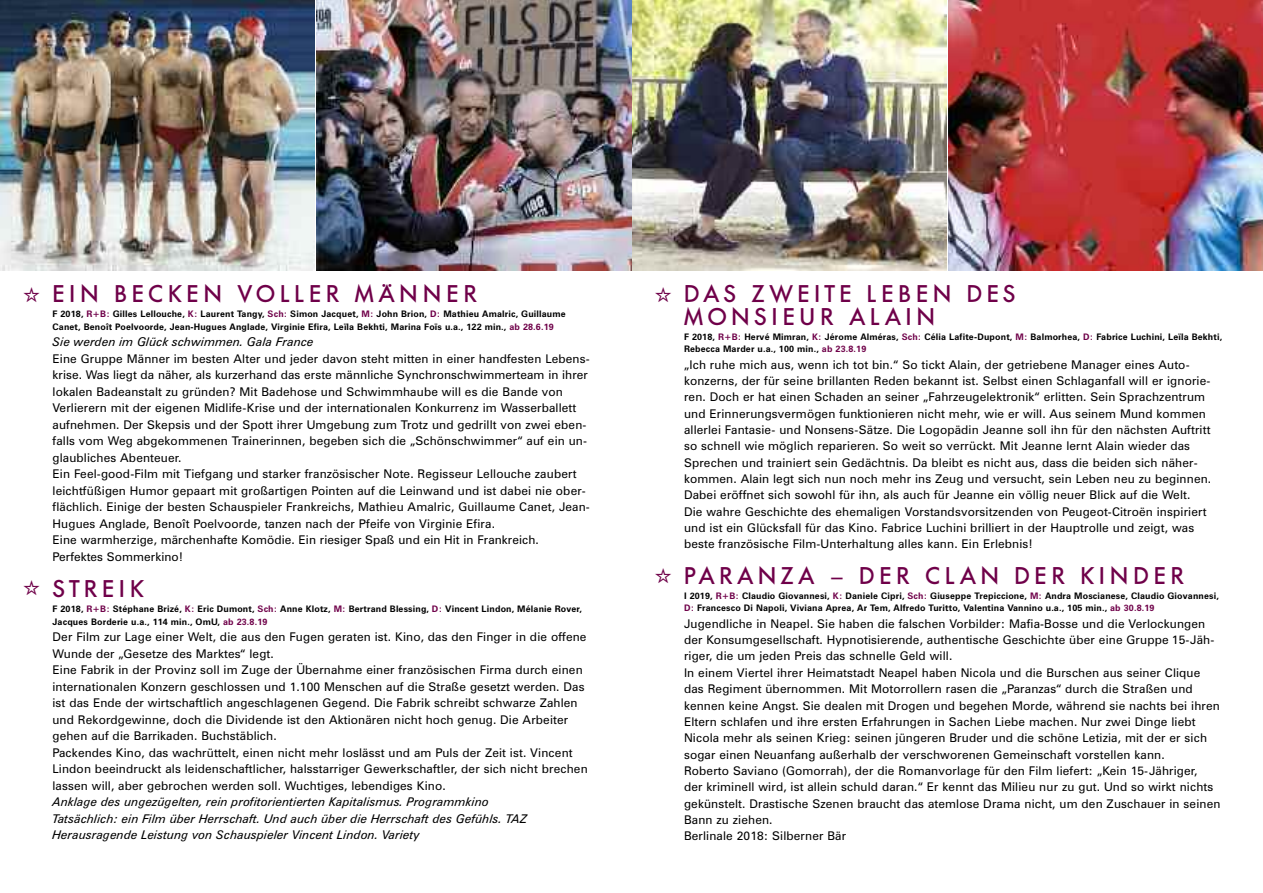
<style>
.page{position:relative;width:1263px;height:893px;background:#fff}
.page>*{position:absolute;margin:0;border:0;box-sizing:border-box;transform-origin:0 0}
.t1{font:500 24px/22.5px "Futura BQ";letter-spacing:.17em;color:#6f0049}
.t2{font:500 24px "Futura BQ";letter-spacing:.19em;color:#6f0049}
.t3{font:12px/16.4px "Zurich BT";letter-spacing:.01em;color:#000}
.t4{font:italic 12px/16.5px "Zurich BT";color:#000}
.t5{font:700 9px/12.6px "Zurich BT";letter-spacing:.015em;color:#000}
.s1{color:#6f0049}
</style>
<div class="page">
<img style="left:317px;top:0;width:629px;height:270px">
<img style="left:948px;top:0;width:315px;height:270px">
<img style="left:0;top:0;width:315px;height:270px">
<h1 class="t2" style="left:53px;top:280px;width:426px">EIN BECKEN VOLLER MÄNNER</h1>
<p class="t5" style="left:53px;top:308px;width:515px">F 2018, <span class="s1">R+B:</span> Gilles Lellouche, <span class="s1">K:</span> Laurent Tangy, <span class="s1">Sch:</span> Simon Jacquet, <span class="s1">M:</span> John Brion, <span class="s1">D:</span> Mathieu Amalric, Guillaume<br>Canet, Benoît Poelvoorde, Jean-Hugues Anglade, Virginie Efira, Leïla Bekhti, Marina Foïs u.a., 122 min., <span class="s1">ab 28.6.19</span></p>
<p class="t4" style="left:53px;top:335px;width:263px">Sie werden im Glück schwimmen. Gala France</p>
<p class="t3" style="left:53px;top:351px;width:539px">Eine Gruppe Männer im besten Alter und jeder davon steht mitten in einer handfesten Lebens&shy;krise. Was liegt da näher, als kurzerhand das erste männliche Synchronschwimmerteam in ihrer lokalen Badeanstalt zu gründen? Mit Badehose und Schwimmhaube will es die Bande von Verlierern mit der eigenen Midlife-Krise und der internationalen Konkurrenz im Wasserballett aufnehmen. Der Skepsis und der Spott ihrer Umgebung zum Trotz und gedrillt von zwei eben&shy;falls vom Weg abgekommenen Trainerinnen, begeben sich die „Schönschwimmer“ auf ein un&shy;glaubliches Abenteuer.<br>Ein Feel-good-Film mit Tiefgang und starker französischer Note. Regisseur Lellouche zaubert leichtfüßigen Humor gepaart mit großartigen Pointen auf die Leinwand und ist dabei nie ober&shy;flächlich. Einige der besten Schauspieler Frankreichs, Mathieu Amalric, Guillaume Canet, Jean-Hugues Anglade, Benoît Poelvoorde, tanzen nach der Pfeife von Virginie Efira.<br>Eine warmherzige, märchenhafte Komödie. Ein riesiger Spaß und ein Hit in Frankreich.<br>Perfektes Sommerkino!</p>
<h1 class="t1" style="left:53px;top:577px;width:93px">STREIK</h1>
<p class="t5" style="left:53px;top:603px;width:531px">F 2018, <span class="s1">R+B:</span> Stéphane Brizé, <span class="s1">K:</span> Eric Dumont, <span class="s1">Sch:</span> Anne Klotz, <span class="s1">M:</span> Bertrand Blessing, <span class="s1">D:</span> Vincent Lindon, Mélanie Rover,<br>Jacques Borderie u.a., 114 min., OmU, <span class="s1">ab 23.8.19</span></p>
<p class="t3" style="left:52px;top:630px;width:537px">Der Film zur Lage einer Welt, die aus den Fugen geraten ist. Kino, das den Finger in die offene Wunde der „Gesetze des Marktes“ legt.<br>Eine Fabrik in der Provinz soll im Zuge der Übernahme einer französischen Firma durch einen internationalen Konzern geschlossen und 1.100 Menschen auf die Straße gesetzt werden. Das ist das Ende der wirtschaftlich angeschlagenen Gegend. Die Fabrik schreibt schwarze Zahlen und Rekordgewinne, doch die Dividende ist den Aktionären nicht hoch genug. Die Arbeiter gehen auf die Barrikaden. Buchstäblich.<br>Packendes Kino, das wachrüttelt, einen nicht mehr loslässt und am Puls der Zeit ist. Vincent Lindon beeindruckt als leidenschaftlicher, halsstarriger Gewerkschaftler, der sich nicht brechen lassen will, aber gebrochen werden soll. Wuchtiges, lebendiges Kino.</p>
<p class="t4" style="left:52px;top:795px;width:477px">Anklage des ungezügelten, rein profitorientierten Kapitalismus. Programmkino<br>Tatsächlich: ein Film über Herrschaft. Und auch über die Herrschaft des Gefühls. TAZ<br>Herausragende Leistung von Schauspieler Vincent Lindon. Variety</p>
<h1 class="t1" style="left:684px;top:283px;width:333px">DAS ZWEITE LEBEN DES<br>MONSIEUR ALAIN</h1>
<p class="t5" style="left:684px;top:331px;width:540px">F 2018, <span class="s1">R+B:</span> Hervé Mimran, <span class="s1">K:</span> Jérome Alméras, <span class="s1">Sch:</span> Célia Lafite-Dupont, <span class="s1">M:</span> Balmorhea, <span class="s1">D:</span> Fabrice Luchini, Leïla Bekhti,<br>Rebecca Marder u.a., 100 min., <span class="s1">ab 23.8.19</span></p>
<p class="t3" style="left:684px;top:357px;width:529px">„Ich ruhe mich aus, wenn ich tot bin.“ So tickt Alain, der getriebene Manager eines Auto&shy;konzerns, der für seine brillanten Reden bekannt ist. Selbst einen Schlaganfall will er ignorie&shy;ren. Doch er hat einen Schaden an seiner „Fahrzeugelektronik“ erlitten. Sein Sprachzentrum und Erinnerungsvermögen funktionieren nicht mehr, wie er will. Aus seinem Mund kommen allerlei Fantasie- und Nonsens-Sätze. Die Logopädin Jeanne soll ihn für den nächsten Auftritt so schnell wie möglich reparieren. So weit so verrückt. Mit Jeanne lernt Alain wieder das Sprechen und trainiert sein Gedächtnis. Da bleibt es nicht aus, dass die beiden sich näher&shy;kommen. Alain legt sich nun noch mehr ins Zeug und versucht, sein Leben neu zu beginnen.<br>Dabei eröffnet sich sowohl für ihn, als auch für Jeanne ein völlig neuer Blick auf die Welt.<br>Die wahre Geschichte des ehemaligen Vorstandsvorsitzenden von Peugeot-Citroën inspiriert und ist ein Glücksfall für das Kino. Fabrice Luchini brilliert in der Hauptrolle und zeigt, was beste französische Film-Unterhaltung alles kann. Ein Erlebnis!</p>
<h1 class="t1" style="left:684px;top:565px;width:502px">PARANZA – DER CLAN DER KINDER</h1>
<p class="t5" style="left:684px;top:590px;width:536px">I 2019, <span class="s1">R+B:</span> Claudio Giovannesi, <span class="s1">K:</span> Daniele Cipri, <span class="s1">Sch:</span> Giuseppe Trepiccione, <span class="s1">M:</span> Andra Moscianese, Claudio Giovannesi,<br><span class="s1">D:</span> Francesco Di Napoli, Viviana Aprea, Ar Tem, Alfredo Turitto, Valentina Vannino u.a., 105 min., <span class="s1">ab 30.8.19</span></p>
<p class="t3" style="left:684px;top:616px;width:538px">Jugendliche in Neapel. Sie haben die falschen Vorbilder: Mafia-Bosse und die Verlockungen der Konsumgesellschaft. Hypnotisierende, authentische Geschichte über eine Gruppe 15-Jäh&shy;riger, die um jeden Preis das schnelle Geld will.<br>In einem Viertel ihrer Heimatstadt Neapel haben Nicola und die Burschen aus seiner Clique das Regiment übernommen. Mit Motorrollern rasen die „Paranzas“ durch die Straßen und kennen keine Angst. Sie dealen mit Drogen und begehen Morde, während sie nachts bei ihren Eltern schlafen und ihre ersten Erfahrungen in Sachen Liebe machen. Nur zwei Dinge liebt Nicola mehr als seinen Krieg: seinen jüngeren Bruder und die schöne Letizia, mit der er sich sogar einen Neuanfang außerhalb der verschworenen Gemeinschaft vorstellen kann.<br>Roberto Saviano (Gomorrah), der die Romanvorlage für den Film liefert: „Kein 15-Jähriger,<br>der kriminell wird, ist allein schuld daran.“ Er kennt das Milieu nur zu gut. Und so wirkt nichts gekünstelt. Drastische Szenen braucht das atemlose Drama nicht, um den Zuschauer in seinen Bann zu ziehen.<br>Berlinale 2018: Silberner Bär</p>
</div>
